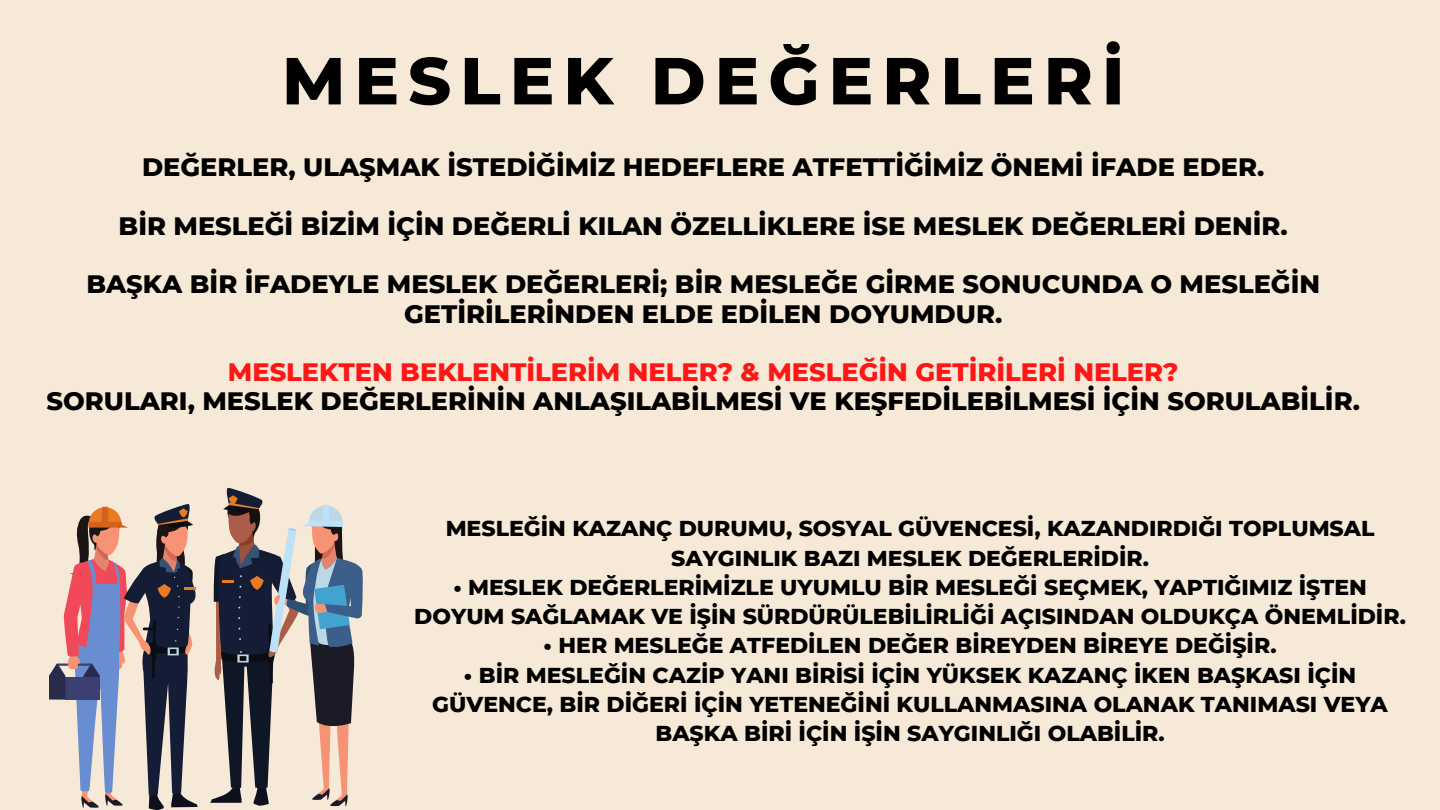
<style>
.page{position:relative;width:1440px;height:810px;background:#f7e9d7}
.page>*{position:absolute;margin:0;border:0;box-sizing:border-box;transform-origin:0 0}
.t1{font:800 66.4px "Montserrat";letter-spacing:.135em;color:#000}
.t2{font:800 25.7px/29.2px "Montserrat";color:#000;text-align:center}
.t3{font:800 25.7px "Montserrat";color:#ff1616}
.t4{font:800 22px/29.2px "Montserrat";color:#000;text-align:center}
</style>
<div class="page">
<svg style="left:49px;top:504px;width:149px;height:306px"></svg>
<svg style="left:210px;top:488px;width:153px;height:318px"></svg>
<h1 class="t1" style="left:282px;top:40px;width:844px">MESLEK DEĞERLERİ</h1>
<p class="t2" style="left:142px;top:152px;width:1124px">DEĞERLER, ULAŞMAK İSTEDİĞİMİZ HEDEFLERE ATFETTİĞİMİZ ÖNEMİ İFADE EDER.</p>
<p class="t2" style="left:119px;top:211px;width:1171px">BİR MESLEĞİ BİZİM İÇİN DEĞERLİ KILAN ÖZELLİKLERE İSE MESLEK DEĞERLERİ DENİR.</p>
<p class="t2" style="left:86px;top:269px;width:1235px">BAŞKA BİR İFADEYLE MESLEK DEĞERLERİ; BİR MESLEĞE GİRME SONUCUNDA O MESLEĞİN<br>GETİRİLERİNDEN ELDE EDİLEN DOYUMDUR.</p>
<p class="t3" style="left:228px;top:356px;width:952px">MESLEKTEN BEKLENTİLERİM NELER? &amp; MESLEĞİN GETİRİLERİ NELER?</p>
<p class="t2" style="left:47px;top:386px;width:1315px">SORULARI, MESLEK DEĞERLERİNİN ANLAŞILABİLMESİ VE KEŞFEDİLEBİLMESİ İÇİN SORULABİLİR.</p>
<p class="t4" style="left:446px;top:514px;width:930px">MESLEĞİN KAZANÇ DURUMU, SOSYAL GÜVENCESİ, KAZANDIRDIĞI TOPLUMSAL<br>SAYGINLIK BAZI MESLEK DEĞERLERİDİR.</p>
<p class="t4" style="left:414px;top:572px;width:993px">• MESLEK DEĞERLERİMİZLE UYUMLU BİR MESLEĞİ SEÇMEK, YAPTIĞIMIZ İŞTEN<br>DOYUM SAĞLAMAK VE İŞİN SÜRDÜRÜLEBİLİRLİĞİ AÇISINDAN OLDUKÇA ÖNEMLİDİR.</p>
<p class="t4" style="left:544px;top:631px;width:734px">• HER MESLEĞE ATFEDİLEN DEĞER BİREYDEN BİREYE DEĞİŞİR.</p>
<p class="t4" style="left:432px;top:660px;width:957px">• BİR MESLEĞİN CAZİP YANI BİRİSİ İÇİN YÜKSEK KAZANÇ İKEN BAŞKASI İÇİN<br>GÜVENCE, BİR DİĞERİ İÇİN YETENEĞİNİ KULLANMASINA OLANAK TANIMASI VEYA<br>BAŞKA BİRİ İÇİN İŞİN SAYGINLIĞI OLABİLİR.</p>
</div>
